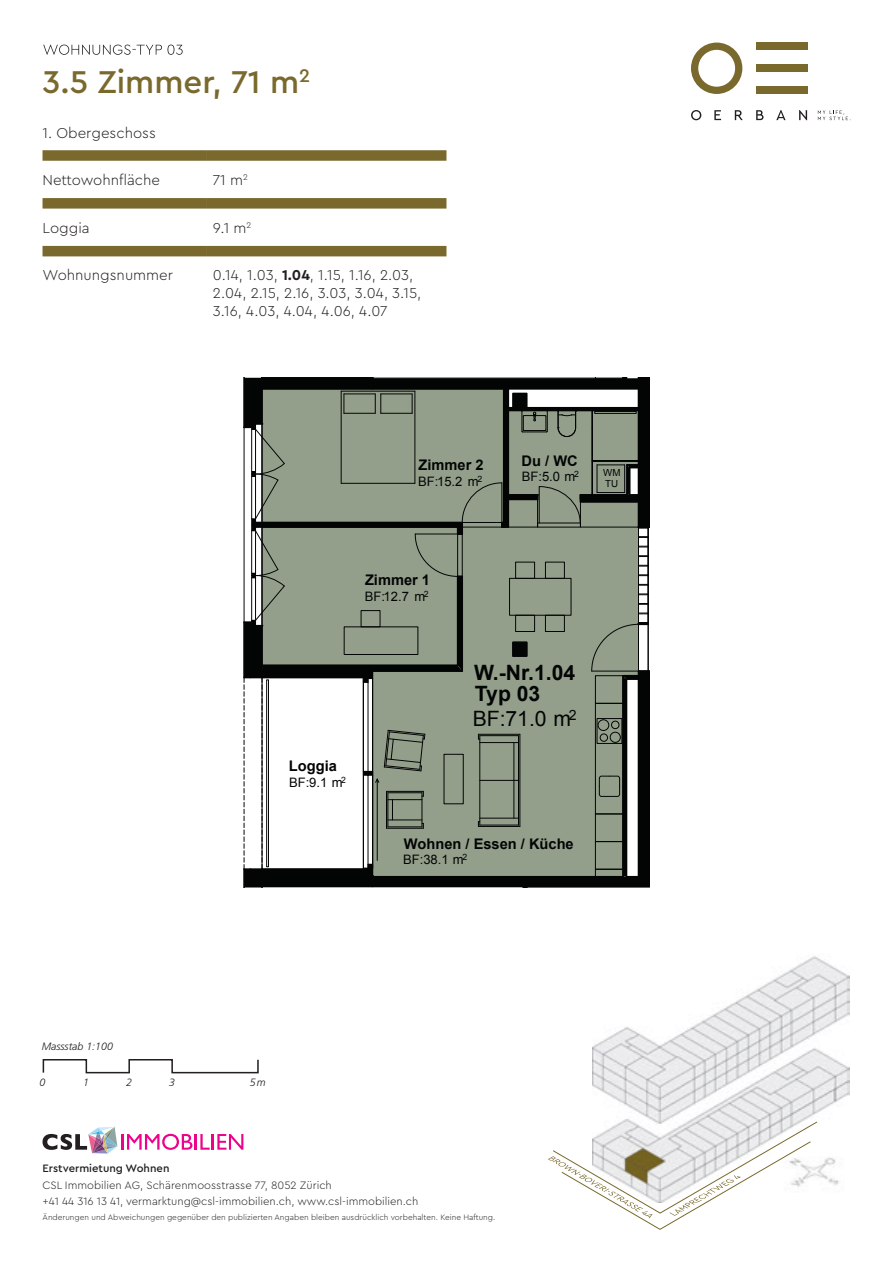
<style>
.page{position:relative;width:893px;height:1263px;background:#fff}
.page>*{position:absolute;margin:0;border:0;box-sizing:border-box;transform-origin:0 0}
.t1{font:500 33px "Cera Pro";color:#79692d}
.t2{font:700 21.15px/21.3px "Arial";color:#030505}
.t3{font:21.15px "Arial";color:#030505}
.t4{font:300 15px/18px "Cera Pro";color:#231f20}
.t5{font:700 14.7px "Arial";color:#030505}
.t6{font:13.05px "Arial";color:#030505}
.t7{font:700 12.15px/14.2px "Times New Roman";color:#000001}
.t8{font:300 11.25px/16.5px "Cera Pro";color:#231f20}
.t9{font:500 11.25px "Cera Pro";color:#231f20}
.t10{font:10.65px "Mark Offc Pro";color:#231f20}
.t11{font:10.65px "Mark Offc Pro";letter-spacing:.035em;color:#231f20}
.t12{font:9.75px/10.8px "Arial";color:#030505}
.t13{font:300 8.25px "Cera Pro";color:#231f20}
.s1{font-weight:700}
</style>
<div class="page">
<img style="left:593px;top:956px;width:257px;height:229px">
<hr style="left:121px;top:1134px;width:3px;height:16px;background:#ed028c">
<svg style="left:127px;top:1134px;width:116px;height:16px"></svg>
<svg style="left:43px;top:1127px;width:74px;height:27px"></svg>
<svg style="left:42px;top:1059px;width:217px;height:15px"></svg>
<svg style="left:691px;top:110px;width:10px;height:10px"></svg>
<svg style="left:714px;top:110px;width:7px;height:10px"></svg>
<svg style="left:735px;top:110px;width:8px;height:10px"></svg>
<svg style="left:756px;top:110px;width:7px;height:10px"></svg>
<svg style="left:776px;top:110px;width:9px;height:10px"></svg>
<svg style="left:799px;top:110px;width:8px;height:10px"></svg>
<svg style="left:691px;top:43px;width:51px;height:51px"></svg>
<div style="left:756px;top:43px;width:51px;height:7px;background:#79692d"></div>
<div style="left:756px;top:87px;width:51px;height:7px;background:#79692d"></div>
<div style="left:756px;top:65px;width:51px;height:7px;background:#79692d"></div>
<svg style="left:818px;top:110px;width:33px;height:11px"></svg>
<svg style="left:548px;top:1121px;width:269px;height:109px"></svg>
<div style="left:43px;top:150px;width:164px;height:11px;background:#79692d"></div>
<div style="left:207px;top:150px;width:239px;height:11px;background:#79692d"></div>
<div style="left:43px;top:198px;width:164px;height:11px;background:#79692d"></div>
<div style="left:207px;top:198px;width:239px;height:11px;background:#79692d"></div>
<div style="left:43px;top:246px;width:164px;height:10px;background:#79692d"></div>
<div style="left:207px;top:246px;width:239px;height:10px;background:#79692d"></div>
<svg style="left:43px;top:45px;width:140px;height:10px"></svg>
<svg style="left:243px;top:378px;width:406px;height:509px"></svg>
<h1 class="t1" style="left:43px;top:60px;width:269px">3.5 Zimmer, 71 m<sup>2</sup></h1>
<p class="t4" style="left:43px;top:123px;width:115px">1. Obergeschoss</p>
<p class="t4" style="left:43px;top:171px;width:119px">Nettowohnfläche</p>
<p class="t4" style="left:213px;top:171px;width:36px">71 m<sup>2</sup></p>
<p class="t4" style="left:43px;top:219px;width:49px">Loggia</p>
<p class="t4" style="left:213px;top:219px;width:40px">9.1 m<sup>2</sup></p>
<p class="t4" style="left:43px;top:266px;width:132px">Wohnungsnummer</p>
<p class="t4" style="left:213px;top:266px;width:210px">0.14, 1.03, <span class="s1">1.04</span>, 1.15, 1.16, 2.03,<br>2.04, 2.15, 2.16, 3.03, 3.04, 3.15,<br>3.16, 4.03, 4.04, 4.06, 4.07</p>
<p class="t5" style="left:289px;top:259px;width:49px">Loggia</p>
<p class="t6" style="left:289px;top:276px;width:59px">BF:9.1 m<sup>2</sup></p>
<p class="t11" style="left:232px;top:270px;width:109px">C1 .W501, C1 .W601</p>
<p class="t5" style="left:419px;top:455px;width:67px">Zimmer 2</p>
<p class="t6" style="left:418px;top:472px;width:66px">BF:15.2 m<sup>2</sup></p>
<p class="t5" style="left:365px;top:571px;width:67px">Zimmer 1</p>
<p class="t6" style="left:365px;top:588px;width:66px">BF:12.7 m<sup>2</sup></p>
<p class="t5" style="left:522px;top:451px;width:58px">Du / WC</p>
<p class="t6" style="left:522px;top:468px;width:59px">BF:5.0 m<sup>2</sup></p>
<p class="t12" style="left:603px;top:468px;width:19px">WM<br>TU</p>
<p class="t5" style="left:289px;top:756px;width:49px">Loggia</p>
<p class="t6" style="left:289px;top:773px;width:59px">BF:9.1 m<sup>2</sup></p>
<h2 class="t2" style="left:474px;top:662px;width:103px">W.-Nr.1.04<br>Typ 03</h2>
<h2 class="t3" style="left:473px;top:704px;width:105px">BF:71.0 m<sup>2</sup></h2>
<p class="t5" style="left:404px;top:834px;width:171px">Wohnen / Essen / Küche</p>
<p class="t6" style="left:403px;top:850px;width:66px">BF:38.1 m<sup>2</sup></p>
<p class="t10" style="left:42px;top:1040px;width:73px">Massstab 1:100</p>
<p class="t10" style="left:39px;top:1076px;width:7px">0</p>
<p class="t10" style="left:83px;top:1076px;width:7px">1</p>
<p class="t10" style="left:126px;top:1076px;width:7px">2</p>
<p class="t10" style="left:169px;top:1076px;width:7px">3</p>
<p class="t10" style="left:250px;top:1076px;width:17px">5m</p>
<p class="t9" style="left:43px;top:1161px;width:128px">Erstvermietung Wohnen</p>
<p class="t8" style="left:43px;top:1176px;width:377px">CSL Immobilien AG, Schärenmoosstrasse 77, 8052 Zürich<br>+41 44 316 13 41, vermarktung@csl-immobilien.ch, www.csl-immobilien.ch</p>
<p class="t13" style="left:43px;top:1212px;width:454px">Änderungen und Abweichungen gegenüber den publizierten Angaben bleiben ausdrücklich vorbehalten. Keine Haftung.</p>
<p class="t7" style="left:168px;top:1177px;width:50px">C1.W501<br>C1.W601</p>
</div>
